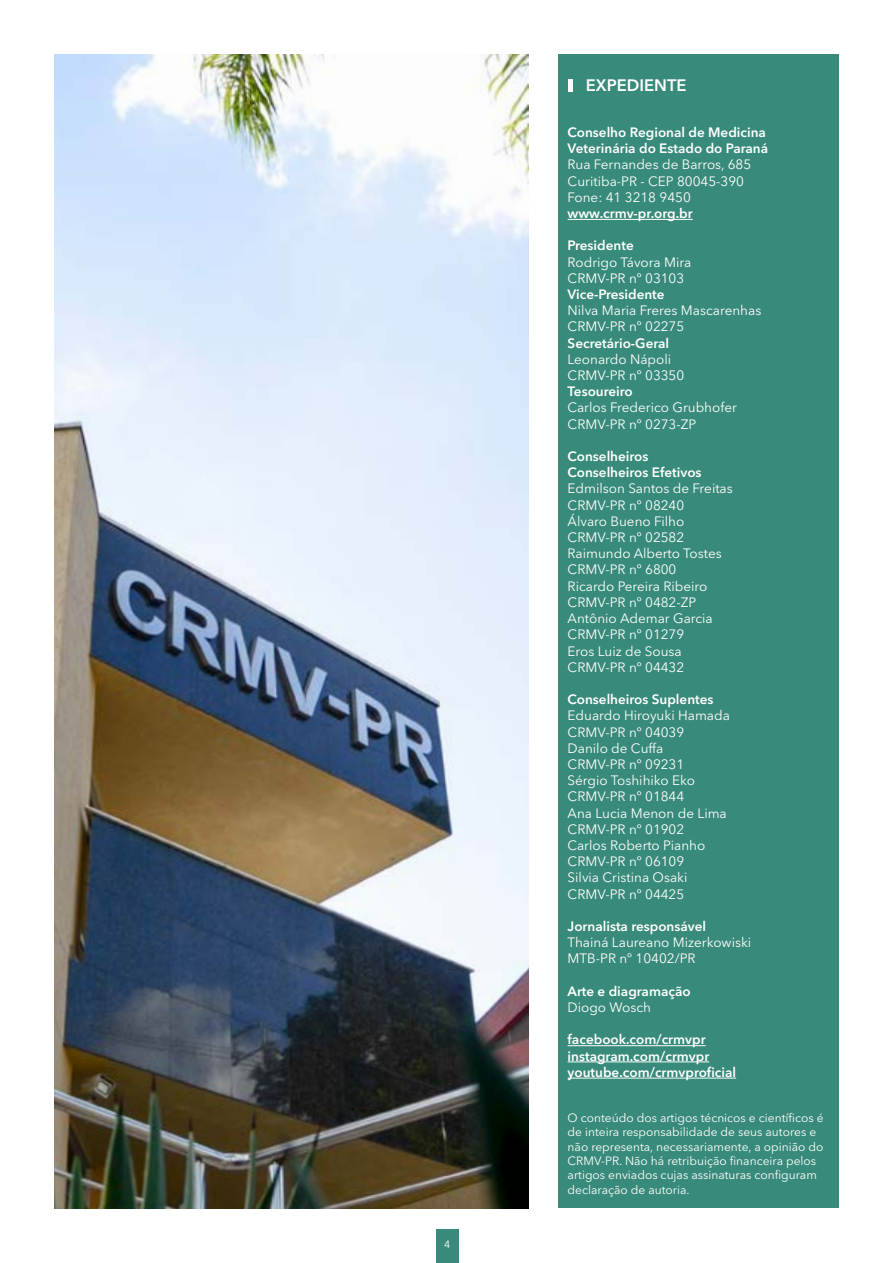
<style>
.page{position:relative;width:893px;height:1263px;background:#fff}
.page>*{position:absolute;margin:0;border:0;box-sizing:border-box;transform-origin:0 0}
.t1{font:600 16.5px "Avenir Next LT Pro";color:#fff}
.t2{font:13.5px/16.2px "Avenir Next LT Pro";color:#fff}
.t3{font:600 13.5px/16.2px "Avenir Next LT Pro";color:#fff}
.t4{font:12px/14.4px "Avenir Next LT Pro";color:#fff}
.t5{font:10.5px "Avenir Next LT Pro";color:#fff}
</style>
<div class="page">
<div style="left:436px;top:1229px;width:22px;height:34px;background:#388a7a"></div>
<div style="left:558px;top:55px;width:280px;height:1153px;background:#388a7a"></div>
<hr style="left:568px;top:219px;width:125px;height:1px;background:#fff">
<hr style="left:568px;top:1045px;width:138px;height:1px;background:#fff">
<hr style="left:568px;top:1061px;width:141px;height:1px;background:#fff">
<hr style="left:568px;top:1078px;width:168px;height:1px;background:#fff">
<hr style="left:568px;top:79px;width:4px;height:13px;background:#fff">
<img style="left:54px;top:55px;width:474px;height:1154px">
<p class="t5" style="left:444px;top:1238px;width:8px">4</p>
<p class="t1" style="left:586px;top:75px;width:102px">EXPEDIENTE</p>
<p class="t3" style="left:568px;top:124px;width:202px">Conselho Regional de Medicina<br>Veterinária do Estado do Paraná</p>
<p class="t2" style="left:568px;top:157px;width:185px">Rua Fernandes de Barros, 685<br>Curitiba-PR - CEP 80045-390<br>Fone: 41 3218 9450</p>
<p class="t3" style="left:568px;top:205px;width:127px">www.crmv-pr.org.br</p>
<p class="t3" style="left:568px;top:237px;width:68px">Presidente</p>
<p class="t2" style="left:568px;top:254px;width:125px">Rodrigo Távora Mira<br>CRMV-PR nº 03103</p>
<p class="t3" style="left:568px;top:286px;width:98px">Vice-Presidente</p>
<p class="t2" style="left:568px;top:302px;width:195px">Nilva Maria Freres Mascarenhas<br>CRMV-PR nº 02275</p>
<p class="t3" style="left:568px;top:335px;width:103px">Secretário-Geral</p>
<p class="t2" style="left:568px;top:351px;width:118px">Leonardo Nápoli<br>CRMV-PR nº 03350</p>
<p class="t3" style="left:568px;top:383px;width:67px">Tesoureiro</p>
<p class="t2" style="left:568px;top:400px;width:171px">Carlos Frederico Grubhofer<br>CRMV-PR nº 0273-ZP</p>
<p class="t3" style="left:568px;top:448px;width:135px">Conselheiros<br>Conselheiros Efetivos</p>
<p class="t2" style="left:568px;top:481px;width:167px">Edmilson Santos de Freitas<br>CRMV-PR nº 08240<br>Álvaro Bueno Filho<br>CRMV-PR nº 02582<br>Raimundo Alberto Tostes<br>CRMV-PR nº 6800<br>Ricardo Pereira Ribeiro<br>CRMV-PR nº 0482-ZP<br>Antônio Ademar Garcia<br>CRMV-PR nº 01279<br>Eros Luiz de Sousa<br>CRMV-PR nº 04432</p>
<p class="t3" style="left:568px;top:691px;width:147px">Conselheiros Suplentes</p>
<p class="t2" style="left:568px;top:707px;width:164px">Eduardo Hiroyuki Hamada<br>CRMV-PR nº 04039<br>Danilo de Cuffa<br>CRMV-PR nº 09231<br>Sérgio Toshihiko Eko<br>CRMV-PR nº 01844<br>Ana Lucia Menon de Lima<br>CRMV-PR nº 01902<br>Carlos Roberto Pianho<br>CRMV-PR nº 06109<br>Silvia Cristina Osaki<br>CRMV-PR nº 04425</p>
<p class="t3" style="left:568px;top:918px;width:140px">Jornalista responsável</p>
<p class="t2" style="left:568px;top:934px;width:185px">Thainá Laureano Mizerkowiski<br>MTB-PR nº 10402/PR</p>
<p class="t3" style="left:568px;top:983px;width:125px">Arte e diagramação</p>
<p class="t2" style="left:568px;top:999px;width:85px">Diogo Wosch</p>
<p class="t3" style="left:568px;top:1031px;width:170px">facebook.com/crmvpr instagram.com/crmvpr youtube.com/crmvproficial</p>
<p class="t4" style="left:568px;top:1110px;width:257px">O conteúdo dos artigos técnicos e científicos é de inteira responsabilidade de seus autores e não representa, necessariamente, a opinião do CRMV-PR. Não há retribuição financeira pelos artigos enviados cujas assinaturas configuram declaração de autoria.</p>
</div>
